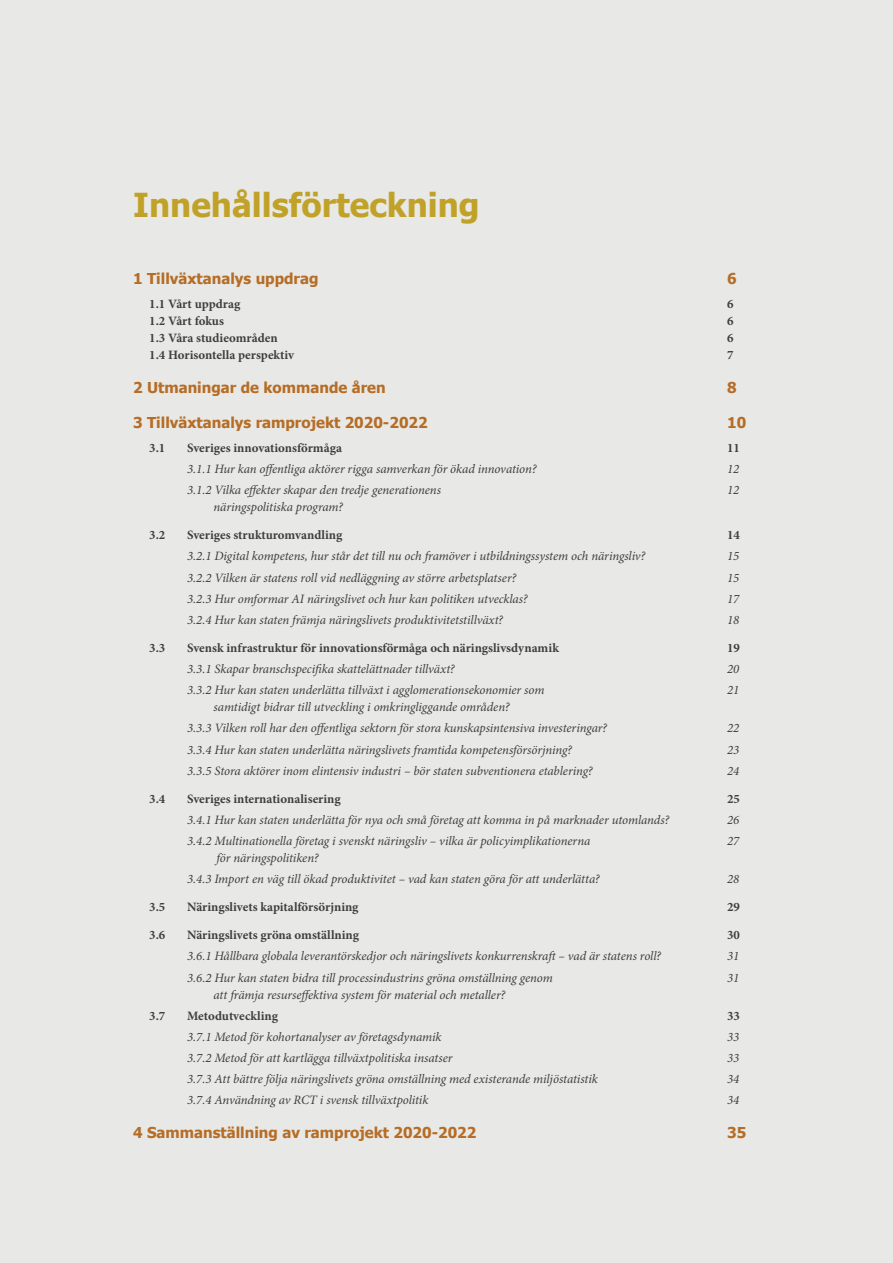
<style>
.page{position:relative;width:893px;height:1263px;background:#e8e9e7}
.page>*{position:absolute;margin:0;border:0;box-sizing:border-box;transform-origin:0 0}
.t1{font:700 33px "Tahoma";color:#c1a229}
.t2{font:700 15px "Tahoma";color:#b66d26}
.t3{font:italic 12.9px/21.1px "Minion Pro";letter-spacing:-.01em;color:#3e3e3f}
.t4{font:700 12.9px "Minion Pro";color:#3e3e3f}
</style>
<div class="page">
<h1 class="t1" style="left:133px;top:181px;width:348px">Innehållsförteckning</h1>
<p class="t2" style="left:133px;top:268px;width:187px">1 Tillväxtanalys uppdrag</p>
<p class="t2" style="left:727px;top:268px;width:11px">6</p>
<p class="t4" style="left:149px;top:295px;width:93px">1.1 Vårt uppdrag</p>
<p class="t4" style="left:727px;top:295px;width:8px">6</p>
<p class="t4" style="left:149px;top:312px;width:76px">1.2 Vårt fokus</p>
<p class="t4" style="left:727px;top:312px;width:8px">6</p>
<p class="t4" style="left:149px;top:329px;width:130px">1.3 Våra studieområden</p>
<p class="t4" style="left:727px;top:329px;width:8px">6</p>
<p class="t4" style="left:149px;top:346px;width:146px">1.4 Horisontella perspektiv</p>
<p class="t4" style="left:727px;top:346px;width:8px">7</p>
<p class="t2" style="left:133px;top:377px;width:254px">2 Utmaningar de kommande åren</p>
<p class="t2" style="left:727px;top:377px;width:11px">8</p>
<p class="t2" style="left:133px;top:412px;width:296px">3 Tillväxtanalys ramprojekt 2020-2022</p>
<p class="t2" style="left:727px;top:412px;width:21px">10</p>
<p class="t4" style="left:149px;top:439px;width:18px">3.1</p>
<p class="t4" style="left:187px;top:439px;width:156px">Sveriges innovationsförmåga</p>
<p class="t4" style="left:727px;top:439px;width:14px">11</p>
<p class="t3" style="left:187px;top:458px;width:351px">3.1.1 Hur kan offentliga aktörer rigga samverkan för ökad innovation?</p>
<p class="t3" style="left:727px;top:458px;width:14px">12</p>
<p class="t3" style="left:187px;top:479px;width:255px">3.1.2 Vilka effekter skapar den tredje generationens</p>
<p class="t3" style="left:727px;top:479px;width:14px">12</p>
<p class="t3" style="left:214px;top:496px;width:131px">näringspolitiska program?</p>
<p class="t4" style="left:149px;top:526px;width:18px">3.2</p>
<p class="t4" style="left:187px;top:526px;width:157px">Sveriges strukturomvandling</p>
<p class="t4" style="left:727px;top:526px;width:14px">14</p>
<p class="t3" style="left:187px;top:546px;width:460px">3.2.1 Digital kompetens, hur står det till nu och framöver i utbildningssystem och näringsliv?</p>
<p class="t3" style="left:727px;top:546px;width:14px">15</p>
<p class="t3" style="left:187px;top:567px;width:331px">3.2.2 Vilken är statens roll vid nedläggning av större arbetsplatser?</p>
<p class="t3" style="left:727px;top:567px;width:14px">15</p>
<p class="t3" style="left:187px;top:588px;width:342px">3.2.3 Hur omformar AI näringslivet och hur kan politiken utvecklas?</p>
<p class="t3" style="left:727px;top:588px;width:14px">17</p>
<p class="t3" style="left:187px;top:609px;width:317px">3.2.4 Hur kan staten främja näringslivets produktivitetstillväxt?</p>
<p class="t3" style="left:727px;top:609px;width:14px">18</p>
<p class="t4" style="left:149px;top:639px;width:18px">3.3</p>
<p class="t4" style="left:187px;top:639px;width:373px">Svensk infrastruktur för innovationsförmåga och näringslivsdynamik</p>
<p class="t4" style="left:727px;top:639px;width:14px">19</p>
<p class="t3" style="left:187px;top:658px;width:269px">3.3.1 Skapar branschspecifika skattelättnader tillväxt?</p>
<p class="t3" style="left:727px;top:658px;width:14px">20</p>
<p class="t3" style="left:187px;top:679px;width:359px">3.3.2 Hur kan staten underlätta tillväxt i agglomerationsekonomier som</p>
<p class="t3" style="left:727px;top:679px;width:14px">21</p>
<p class="t3" style="left:187px;top:696px;width:421px;text-indent:26px">samtidigt bidrar till utveckling i omkringliggande områden?<br>3.3.3 Vilken roll har den offentliga sektorn för stora kunskapsintensiva investeringar?</p>
<p class="t3" style="left:727px;top:718px;width:14px">22</p>
<p class="t3" style="left:187px;top:739px;width:386px">3.3.4 Hur kan staten underlätta näringslivets framtida kompetensförsörjning?</p>
<p class="t3" style="left:727px;top:739px;width:14px">23</p>
<p class="t3" style="left:187px;top:760px;width:407px">3.3.5 Stora aktörer inom elintensiv industri – bör staten subventionera etablering?</p>
<p class="t3" style="left:727px;top:760px;width:14px">24</p>
<p class="t4" style="left:149px;top:789px;width:18px">3.4</p>
<p class="t4" style="left:187px;top:789px;width:155px">Sveriges internationalisering</p>
<p class="t4" style="left:727px;top:789px;width:14px">25</p>
<p class="t3" style="left:187px;top:809px;width:484px">3.4.1 Hur kan staten underlätta för nya och små företag att komma in på marknader utomlands?</p>
<p class="t3" style="left:727px;top:809px;width:14px">26</p>
<p class="t3" style="left:187px;top:830px;width:405px">3.4.2 Multinationella företag i svenskt näringsliv – vilka är policyimplikationerna</p>
<p class="t3" style="left:727px;top:830px;width:14px">27</p>
<p class="t3" style="left:187px;top:847px;width:414px;text-indent:29px">för näringspolitiken?<br>3.4.3 Import en väg till ökad produktivitet – vad kan staten göra för att underlätta?</p>
<p class="t3" style="left:727px;top:868px;width:14px">28</p>
<p class="t4" style="left:149px;top:898px;width:18px">3.5</p>
<p class="t4" style="left:187px;top:898px;width:173px">Näringslivets kapitalförsörjning</p>
<p class="t4" style="left:727px;top:898px;width:14px">29</p>
<p class="t4" style="left:149px;top:926px;width:18px">3.6</p>
<p class="t4" style="left:187px;top:926px;width:173px">Näringslivets gröna omställning</p>
<p class="t4" style="left:727px;top:926px;width:14px">30</p>
<p class="t3" style="left:187px;top:946px;width:475px">3.6.1 Hållbara globala leverantörskedjor och näringslivets konkurrenskraft – vad är statens roll?</p>
<p class="t3" style="left:727px;top:946px;width:14px">31</p>
<p class="t3" style="left:187px;top:967px;width:367px">3.6.2 Hur kan staten bidra till processindustrins gröna omställning genom</p>
<p class="t3" style="left:727px;top:967px;width:14px">31</p>
<p class="t3" style="left:214px;top:984px;width:293px">att främja resurseffektiva system för material och metaller?</p>
<p class="t4" style="left:149px;top:1006px;width:18px">3.7</p>
<p class="t4" style="left:187px;top:1006px;width:92px">Metodutveckling</p>
<p class="t4" style="left:727px;top:1006px;width:14px">33</p>
<p class="t3" style="left:187px;top:1026px;width:256px">3.7.1 Metod för kohortanalyser av företagsdynamik</p>
<p class="t3" style="left:727px;top:1026px;width:14px">33</p>
<p class="t3" style="left:187px;top:1047px;width:267px">3.7.2 Metod för att kartlägga tillväxtpolitiska insatser</p>
<p class="t3" style="left:727px;top:1047px;width:14px">33</p>
<p class="t3" style="left:187px;top:1068px;width:412px">3.7.3 Att bättre följa näringslivets gröna omställning med existerande miljöstatistik</p>
<p class="t3" style="left:727px;top:1068px;width:14px">34</p>
<p class="t3" style="left:187px;top:1090px;width:243px">3.7.4 Användning av RCT i svensk tillväxtpolitik</p>
<p class="t3" style="left:727px;top:1090px;width:14px">34</p>
<p class="t2" style="left:133px;top:1122px;width:345px">4 Sammanställning av ramprojekt 2020-2022</p>
<p class="t2" style="left:727px;top:1122px;width:21px">35</p>
</div>
